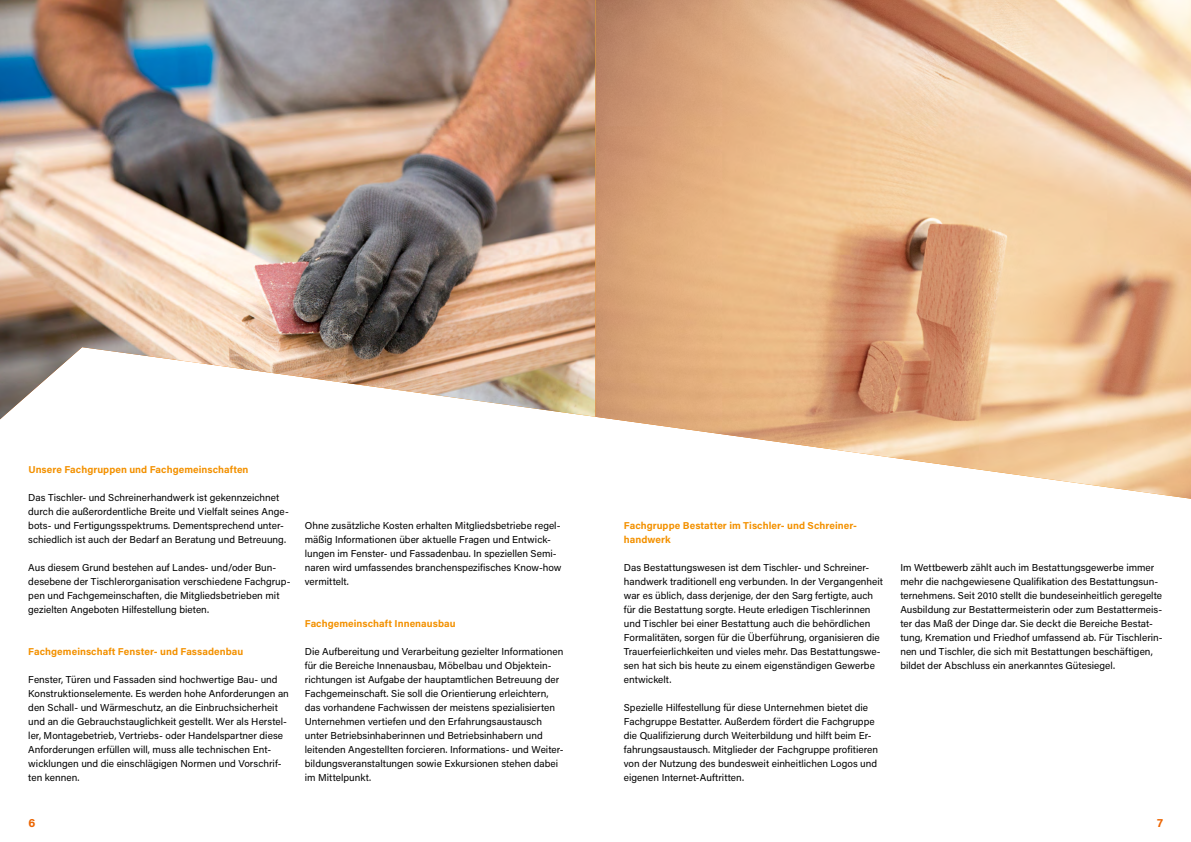
<style>
.page{position:relative;width:1191px;height:842px;background:#fff}
.page>*{position:absolute;margin:0;border:0;box-sizing:border-box;transform-origin:0 0}
.t1{font:700 12px "Acumin Pro";color:#ec6502}
.t2{font:10px/14px "Acumin Pro";letter-spacing:.005em;color:#000}
.t3{font:700 10px/14px "Acumin Pro";letter-spacing:.005em;color:#f39100}
</style>
<div class="page">
<img style="left:0;top:0;width:595px;height:419px">
<img style="left:595px;top:0;width:596px;height:499px">
<p class="t3" style="left:28px;top:462px;width:222px">Unsere Fachgruppen und Fachgemeinschaften</p>
<p class="t2" style="left:28px;top:490px;width:262px">Das Tischler- und Schreinerhandwerk ist gekennzeichnet durch die außerordentliche Breite und Vielfalt seines Ange&shy;bots- und Fertigungsspektrums. Dementsprechend unter&shy;schiedlich ist auch der Bedarf an Beratung und Betreuung.</p>
<p class="t2" style="left:28px;top:560px;width:264px">Aus diesem Grund bestehen auf Landes- und/oder Bun&shy;desebene der Tischlerorganisation verschiedene Fachgrup&shy;pen und Fachgemeinschaften, die Mitgliedsbetrieben mit gezielten Angeboten Hilfestellung bieten.</p>
<p class="t2" style="left:305px;top:518px;width:258px">Ohne zusätzliche Kosten erhalten Mitgliedsbetriebe regel&shy;mäßig Informationen über aktuelle Fragen und Entwick&shy;lungen im Fenster- und Fassadenbau. In speziellen Semi&shy;naren wird umfassendes branchenspezifisches Know-how vermittelt.</p>
<p class="t3" style="left:305px;top:616px;width:152px">Fachgemeinschaft Innenausbau</p>
<p class="t3" style="left:28px;top:644px;width:217px">Fachgemeinschaft Fenster- und Fassadenbau</p>
<p class="t2" style="left:305px;top:644px;width:260px">Die Aufbereitung und Verarbeitung gezielter Informationen für die Bereiche Innenausbau, Möbelbau und Objektein&shy;richtungen ist Aufgabe der hauptamtlichen Betreuung der Fachgemeinschaft. Sie soll die Orientierung erleichtern, das vorhandene Fachwissen der meistens spezialisierten Unternehmen vertiefen und den Erfahrungsaustausch unter Betriebsinhaberinnen und Betriebsinhabern und leitenden Angestellten forcieren. Informations- und Weiter&shy;bildungsveranstaltungen sowie Exkursionen stehen dabei im Mittelpunkt.</p>
<p class="t2" style="left:28px;top:672px;width:262px">Fenster, Türen und Fassaden sind hochwertige Bau- und Konstruktionselemente. Es werden hohe Anforderungen an den Schall- und Wärmeschutz, an die Einbruchsicherheit und an die Gebrauchstauglichkeit gestellt. Wer als Herstel&shy;ler, Montagebetrieb, Vertriebs- oder Handelspartner diese Anforderungen erfüllen will, muss alle technischen Ent&shy;wicklungen und die einschlägigen Normen und Vorschrif&shy;ten kennen.</p>
<p class="t3" style="left:624px;top:518px;width:235px">Fachgruppe Bestatter im Tischler- und Schreiner&shy;handwerk</p>
<p class="t2" style="left:624px;top:560px;width:261px">Das Bestattungswesen ist dem Tischler- und Schreiner&shy;handwerk traditionell eng verbunden. In der Vergangenheit war es üblich, dass derjenige, der den Sarg fertigte, auch für die Bestattung sorgte. Heute erledigen Tischlerinnen und Tischler bei einer Bestattung auch die behördlichen Formalitäten, sorgen für die Überführung, organisieren die Trauerfeierlichkeiten und vieles mehr. Das Bestattungswe&shy;sen hat sich bis heute zu einem eigenständigen Gewerbe entwickelt.</p>
<p class="t2" style="left:624px;top:700px;width:256px">Spezielle Hilfestellung für diese Unternehmen bietet die Fachgruppe Bestatter. Außerdem fördert die Fachgruppe die Qualifizierung durch Weiterbildung und hilft beim Er&shy;fahrungsaustausch. Mitglieder der Fachgruppe profitieren von der Nutzung des bundesweit einheitlichen Logos und eigenen Internet-Auftritten.</p>
<p class="t2" style="left:900px;top:560px;width:264px">Im Wettbewerb zählt auch im Bestattungsgewerbe immer mehr die nachgewiesene Qualifikation des Bestattungsun&shy;ternehmens. Seit 2010 stellt die bundeseinheitlich geregelte Ausbildung zur Bestattermeisterin oder zum Bestattermeis&shy;ter das Maß der Dinge dar. Sie deckt die Bereiche Bestat&shy;tung, Kremation und Friedhof umfassend ab. Für Tischlerin&shy;nen und Tischler, die sich mit Bestattungen beschäftigen, bildet der Abschluss ein anerkanntes Gütesiegel.</p>
<p class="t1" style="left:28px;top:814px;width:8px">6</p>
<p class="t1" style="left:1157px;top:814px;width:7px">7</p>
</div>
